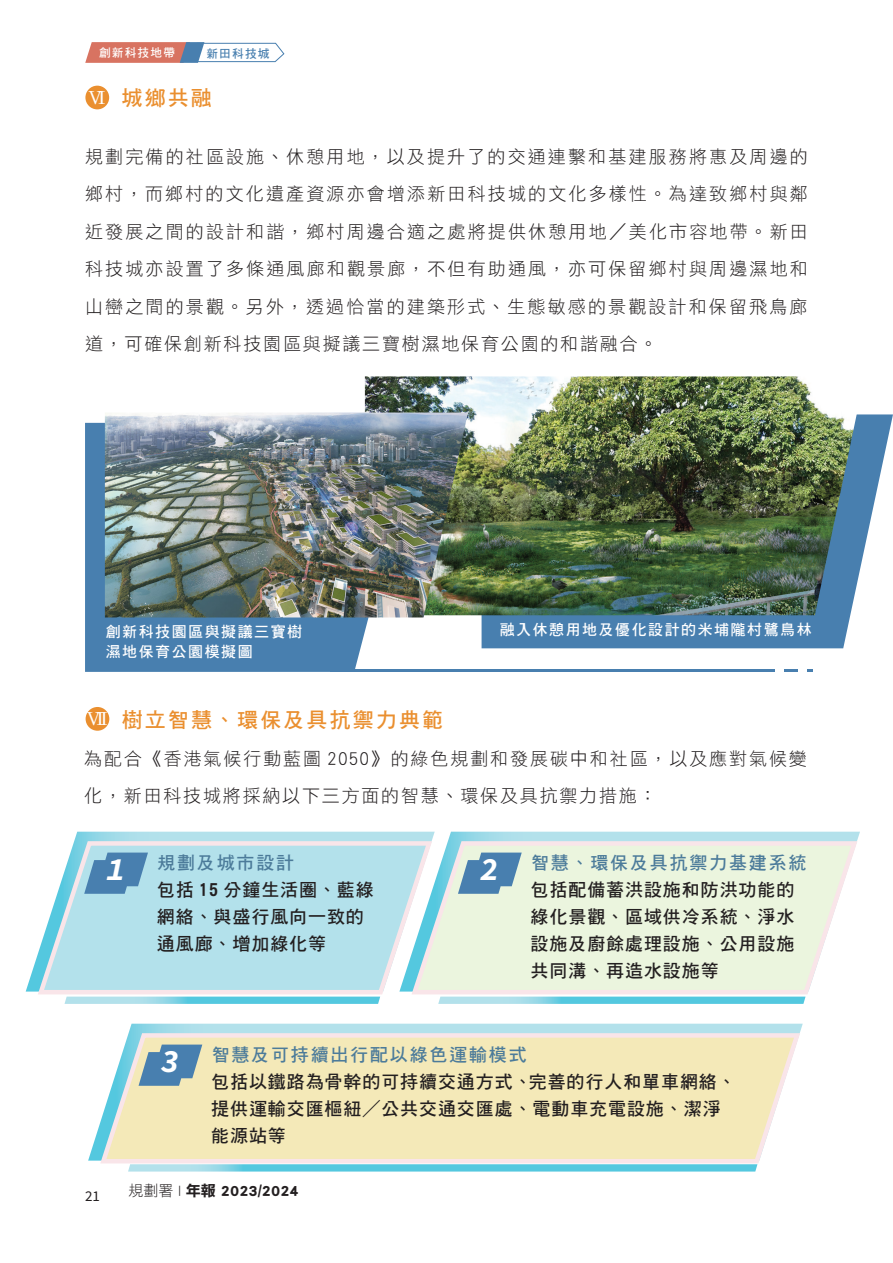
<style>
.page{position:relative;width:893px;height:1263px;background:#fff}
.page>*{position:absolute;margin:0;border:0;box-sizing:border-box;transform-origin:0 0}
.Graphics_Title__white__14{font:italic 32.55px "Source Code Variable";color:#fff}
.Body_subtitle__orange{font:21px "DF Hei Bd HK BF";letter-spacing:.1em;color:#ea8f2f}
.Content_Body{font:18px/37.5px "DF Li Hei W3 WIN BF";letter-spacing:.1em;color:#231f20}
.Graphics_Body__Black{font:18px/27px "DF Hei Bd HK BF";letter-spacing:.05em;color:#231f20}
.Graphics_Body__D_blue{font:18px "DF Hei Bd HK BF";letter-spacing:.1em;color:#4c7b9a}
.ROMAN_NUMBERS2{font:18px "Century Schoolbook";color:#fff}
.caption__white__拷貝{font:15px "DF Hei Bd HK BF";letter-spacing:.1em;color:#fff}
.t1{font:15px "DF Li Hei W7 WINP BF";color:#231f20}
.t2{font:15px "Source Sans Variable";color:#231f20}
.t3{font:11.7px "DF Hei Bd HK BF";letter-spacing:.1em;color:#fff}
.t4{font:11.7px "DF Hei Bd HK BF";letter-spacing:.1em;color:#487faf}
.s1{font-family:"DF Li Hei W3 WIN BF"}
.s2{font-family:"DF Hei Lt HKP BF"}
</style>
<div class="page">
<svg style="left:26px;top:832px;width:373px;height:159px"></svg>
<svg style="left:399px;top:832px;width:461px;height:7px;background:#b2e0eb"></svg>
<svg style="left:88px;top:1024px;width:715px;height:136px"></svg>
<svg style="left:65px;top:998px;width:315px;height:6px;background:#76d1e3"></svg>
<svg style="left:438px;top:998px;width:367px;height:6px;background:#72cfe2"></svg>
<svg style="left:128px;top:1167px;width:629px;height:4px;background:#63cbe0"></svg>
<svg style="left:35px;top:839px;width:373px;height:159px;background:#bae2eb"></svg>
<svg style="left:408px;top:839px;width:450px;height:159px;background:#e7f2e2"></svg>
<svg style="left:97px;top:1031px;width:706px;height:136px;background:#eee8c2"></svg>
<svg style="left:84px;top:852px;width:64px;height:42px;background:#6599bf"></svg>
<svg style="left:458px;top:852px;width:64px;height:42px;background:#749ebb"></svg>
<svg style="left:139px;top:1044px;width:63px;height:42px;background:#749ab1"></svg>
<svg style="left:85px;top:42px;width:199px;height:21px"></svg>
<div style="left:86px;top:707px;width:23px;height:24px;background:#ea8f2f;border-radius:50%"></div>
<svg style="left:482px;top:414px;width:411px;height:234px;fill:#487faf"></svg>
<svg style="left:85px;top:423px;width:334px;height:249px;background:#6190b9"></svg>
<img style="left:364px;top:376px;width:501px;height:239px">
<img style="left:105px;top:412px;width:363px;height:205px">
<hr style="left:330px;top:669px;width:445px;height:3px;background:#487faf">
<svg style="left:785px;top:669px;width:13px;height:3px"></svg>
<svg style="left:807px;top:669px;width:5px;height:3px"></svg>
<div style="left:85px;top:86px;width:24px;height:23px;background:#ea8f2f;border-radius:50%"></div>
<p class="t3" style="left:99px;top:46px;width:77px">創新科技地帶</p>
<p class="t4" style="left:206px;top:47px;width:65px">新田科技城</p>
<p class="ROMAN_NUMBERS2" style="left:89px;top:82px;width:18px">VI</p>
<p class="Body_subtitle__orange" style="left:122px;top:88px;width:92px">城鄉共融</p>
<p class="Content_Body" style="left:85px;top:137px;width:724px;text-align:justify">規劃完備的社區設施、休憩用地，以及提升了的交通連繫和基建服務將惠及周邊的鄉村，而鄉村的文化遺產資源亦會增添新田科技城的文化多樣性。為達致鄉村與鄰近發展之間的設計和諧，鄉村周邊合適之處將提供休憩用地／美化市容地帶。新田科技城亦設置了多條通風廊和觀景廊，不但有助通風，亦可保留鄉村與周邊濕地和山巒之間的景觀。另外，透過恰當的建築形式、生態敏感的景觀設計和保留飛鳥廊道，可確保創新科技園區與擬議三寶樹濕地保育公園的和諧融合。</p>
<p class="caption__white__拷貝" style="left:106px;top:624px;width:198px">創新科技園區與擬議三寶樹</p>
<p class="caption__white__拷貝" style="left:106px;top:644px;width:148px">濕地保育公園模擬圖</p>
<p class="caption__white__拷貝" style="left:500px;top:622px;width:313px">融入休憩用地及優化設計的米埔隴村鷺鳥林</p>
<p class="ROMAN_NUMBERS2" style="left:87px;top:703px;width:22px">VII</p>
<p class="Body_subtitle__orange" style="left:122px;top:709px;width:323px">樹立智慧、環保及具抗禦力典範</p>
<p class="Content_Body" style="left:84px;top:740px;width:724px">為配合《香港氣候行動藍圖 2050》的綠色規劃和發展碳中和社區，以及應對氣候變化，新田科技城將採納以下三方面的智慧、環保及具抗禦力措施：</p>
<p class="Graphics_Body__D_blue" style="left:157px;top:853px;width:138px">規劃及城市設計</p>
<p class="Graphics_Body__D_blue" style="left:531px;top:853px;width:277px">智慧、環保及具抗禦力基建系統</p>
<p class="Graphics_Title__white__14" style="left:106px;top:846px;width:21px">1</p>
<p class="Graphics_Title__white__14" style="left:480px;top:846px;width:21px">2</p>
<p class="Graphics_Body__Black" style="left:157px;top:876px;width:218px">包括 15 分鐘生活圈、藍綠網絡、與盛行風向一致的通風廊、增加綠化等</p>
<p class="Graphics_Body__Black" style="left:531px;top:876px;width:265px;text-align:justify">包括配備蓄洪設施和防洪功能的綠化景觀、區域供冷系統、淨水設施及廚餘處理設施、公用設施共同溝、再造水設施等</p>
<p class="Graphics_Title__white__14" style="left:161px;top:1038px;width:21px">3</p>
<p class="Graphics_Body__D_blue" style="left:212px;top:1045px;width:317px">智慧及可持續出行配以綠色運輸模式</p>
<p class="Graphics_Body__Black" style="left:211px;top:1068px;width:526px">包括以鐵路為骨幹的可持續交通方式、完善的行人和單車網絡、提供運輸交匯樞紐╱公共交通交匯處、電動車充電設施、潔淨能源站等</p>
<p class="t2" style="left:85px;top:1187px;width:16px">21</p>
<p class="t1" style="left:128px;top:1183px;width:172px"><span class="s1">規劃署</span> <span class="s2">|</span> 年報 2023/2024</p>
</div>
